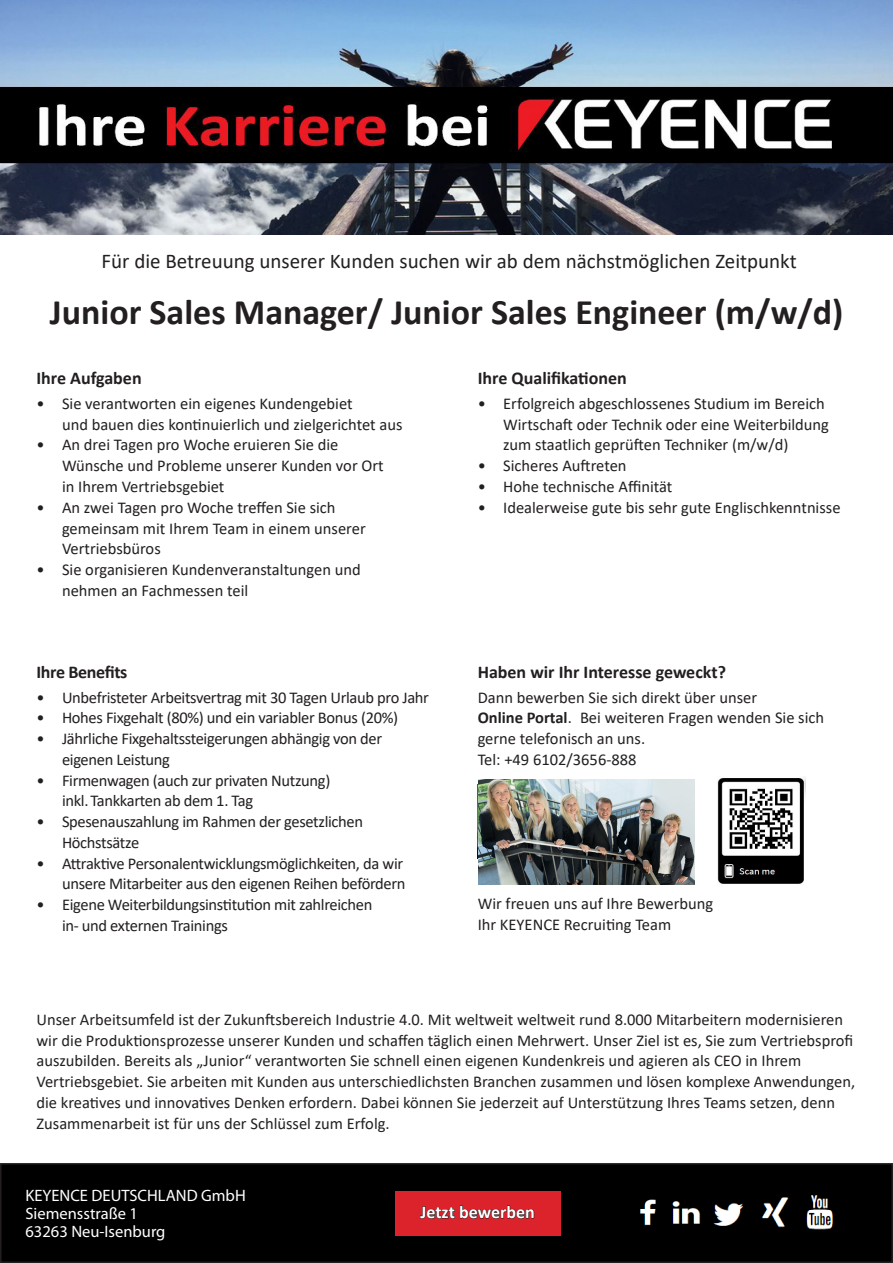
<style>
.page{position:relative;width:893px;height:1263px;background:#fff}
.page>*{position:absolute;margin:0;border:0;box-sizing:border-box;transform-origin:0 0}
.t1{font:700 36px "Calibri";color:#231f20}
.t2{font:21px "Calibri";color:#231f20}
.t3{font:700 18px "Calibri";color:#231f20}
.t4{font:700 18px "Calibri";color:#fff}
.t5{font:700 18px "Calibri";letter-spacing:-.02em;color:#231f20}
.t6{font:16.5px "Calibri";color:#231f20}
.t7{font:16.5px "Calibri";letter-spacing:-.02em;color:#231f20}
.t8{font:16.5px/18px "Myriad Pro";color:#fff}
.s1{font-weight:700}
.s2{font-weight:700;color:#fff}
</style>
<div class="page">
<div style="left:1px;top:1164px;width:891px;height:98px;background:#000"></div>
<div style="left:0;top:1163px;width:893px;height:100px;border:2px solid #231f20"></div>
<img style="left:0;top:0;width:893px;height:234px">
<div style="left:395px;top:1191px;width:165px;height:44px;background:#dc232b"></div>
<svg style="left:420px;top:1205px;width:114px;height:14px"></svg>
<img style="left:478px;top:779px;width:217px;height:106px">
<img style="left:718px;top:776px;width:88px;height:108px">
<img style="left:713px;top:1203px;width:31px;height:23px">
<img style="left:761px;top:1197px;width:28px;height:31px">
<img style="left:672px;top:1201px;width:29px;height:23px">
<img style="left:806px;top:1195px;width:27px;height:35px">
<img style="left:640px;top:1199px;width:16px;height:27px">
<p class="t2" style="left:102px;top:246px;width:697px">Für die Betreuung unserer Kunden suchen wir ab dem nächstmöglichen Zeitpunkt</p>
<p class="t1" style="left:50px;top:287px;width:795px">Junior Sales Manager/ Junior Sales Engineer (m/w/d)</p>
<p class="t3" style="left:36px;top:365px;width:107px">Ihre Aufgaben</p>
<p class="t6" style="left:36px;top:392px;width:318px">• Sie verantworten ein eigenes Kundengebiet</p>
<p class="t6" style="left:62px;top:413px;width:342px">und bauen dies kontinuierlich und zielgerichtet aus</p>
<p class="t6" style="left:36px;top:433px;width:303px">• An drei Tagen pro Woche eruieren Sie die</p>
<p class="t6" style="left:62px;top:454px;width:323px">Wünsche und Probleme unserer Kunden vor Ort</p>
<p class="t6" style="left:62px;top:475px;width:164px">in Ihrem Vertriebsgebiet</p>
<p class="t6" style="left:36px;top:496px;width:301px">• An zwei Tagen pro Woche treffen Sie sich</p>
<p class="t6" style="left:62px;top:517px;width:305px">gemeinsam mit Ihrem Team in einem unserer</p>
<p class="t6" style="left:62px;top:537px;width:100px">Vertriebsbüros</p>
<p class="t6" style="left:36px;top:558px;width:326px">• Sie organisieren Kundenveranstaltungen und</p>
<p class="t6" style="left:62px;top:579px;width:188px">nehmen an Fachmessen teil</p>
<p class="t5" style="left:36px;top:659px;width:92px">Ihre Benefits</p>
<p class="t7" style="left:36px;top:686px;width:394px">• Unbefristeter Arbeitsvertrag mit 30 Tagen Urlaub pro Jahr</p>
<p class="t7" style="left:36px;top:706px;width:363px">• Hohes Fixgehalt (80%) und ein variabler Bonus (20%)</p>
<p class="t7" style="left:36px;top:727px;width:347px">• Jährliche Fixgehaltssteigerungen abhängig von der</p>
<p class="t7" style="left:62px;top:748px;width:109px">eigenen Leistung</p>
<p class="t7" style="left:36px;top:769px;width:295px">• Firmenwagen (auch zur privaten Nutzung)</p>
<p class="t7" style="left:62px;top:789px;width:193px">inkl. Tankkarten ab dem 1. Tag</p>
<p class="t7" style="left:36px;top:810px;width:328px">• Spesenauszahlung im Rahmen der gesetzlichen</p>
<p class="t7" style="left:62px;top:831px;width:79px">Höchstsätze</p>
<p class="t7" style="left:36px;top:852px;width:368px">• Attraktive Personalentwicklungsmöglichkeiten, da wir</p>
<p class="t7" style="left:62px;top:872px;width:345px">unsere Mitarbeiter aus den eigenen Reihen befördern</p>
<p class="t7" style="left:36px;top:893px;width:337px">• Eigene Weiterbildungsinstitution mit zahlreichen</p>
<p class="t7" style="left:62px;top:914px;width:167px">in- und externen Trainings</p>
<p class="t3" style="left:478px;top:365px;width:151px">Ihre Qualifikationen</p>
<p class="t6" style="left:478px;top:392px;width:349px">• Erfolgreich abgeschlossenes Studium im Bereich</p>
<p class="t6" style="left:503px;top:413px;width:327px">Wirtschaft oder Technik oder eine Weiterbildung</p>
<p class="t6" style="left:503px;top:433px;width:287px">zum staatlich geprüften Techniker (m/w/d)</p>
<p class="t6" style="left:478px;top:454px;width:150px">• Sicheres Auftreten</p>
<p class="t6" style="left:478px;top:475px;width:196px">• Hohe technische Affinität</p>
<p class="t6" style="left:478px;top:496px;width:364px">• Idealerweise gute bis sehr gute Englischkenntnisse</p>
<p class="t3" style="left:478px;top:659px;width:250px">Haben wir Ihr Interesse geweckt?</p>
<p class="t6" style="left:478px;top:686px;width:281px">Dann bewerben Sie sich direkt über unser</p>
<p class="t6" style="left:478px;top:706px;width:348px"><span class="s1">Online Portal</span>.<span class="s2">.</span> Bei weiteren Fragen wenden Sie sich</p>
<p class="t6" style="left:478px;top:727px;width:169px">gerne telefonisch an uns.</p>
<p class="t6" style="left:478px;top:748px;width:160px">Tel: +49 6102/3656-888</p>
<p class="t6" style="left:478px;top:892px;width:237px">Wir freuen uns auf Ihre Bewerbung</p>
<p class="t6" style="left:478px;top:913px;width:195px">Ihr KEYENCE Recruiting Team</p>
<p class="t6" style="left:36px;top:1008px;width:808px">Unser Arbeitsumfeld ist der Zukunftsbereich Industrie 4.0. Mit weltweit weltweit rund 8.000 Mitarbeitern modernisieren</p>
<p class="t6" style="left:36px;top:1029px;width:818px">wir die Produktionsprozesse unserer Kunden und schaffen täglich einen Mehrwert. Unser Ziel ist es, Sie zum Vertriebsprofi</p>
<p class="t6" style="left:36px;top:1049px;width:766px">auszubilden. Bereits als „Junior“ verantworten Sie schnell einen eigenen Kundenkreis und agieren als CEO in Ihrem</p>
<p class="t6" style="left:36px;top:1070px;width:820px">Vertriebsgebiet. Sie arbeiten mit Kunden aus unterschiedlichsten Branchen zusammen und lösen komplexe Anwendungen,</p>
<p class="t6" style="left:36px;top:1091px;width:800px">die kreatives und innovatives Denken erfordern. Dabei können Sie jederzeit auf Unterstützung Ihres Teams setzen, denn</p>
<p class="t6" style="left:36px;top:1112px;width:355px">Zusammenarbeit ist für uns der Schlüssel zum Erfolg.</p>
<p class="t8" style="left:26px;top:1186px;width:222px">KEYENCE DEUTSCHLAND GmbH<br>Siemensstraße 1<br>63263 Neu-Isenburg</p>
<p class="t4" style="left:420px;top:1199px;width:116px">Jetzt bewerben</p>
</div>
